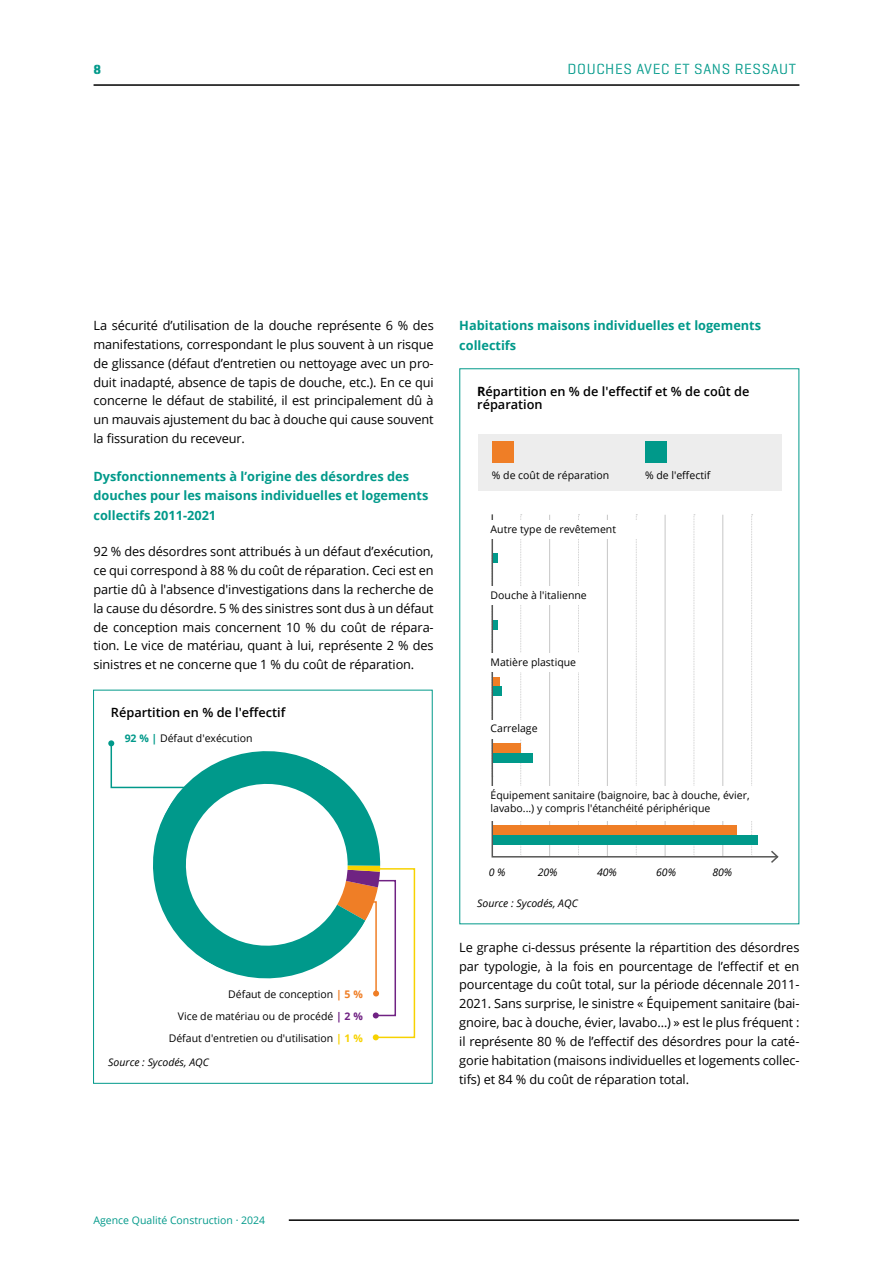
<style>
.page{position:relative;width:893px;height:1263px;background:#fff}
.page>*{position:absolute;margin:0;border:0;box-sizing:border-box;transform-origin:0 0}
.t1{font:15px "Geogrotesque Stencil A";letter-spacing:.04em;color:#00998a}
.t2{font:700 13.5px "Geogrotesque Stencil A";color:#00998a}
.t3{font:12.75px/18.9px "Open Sans";letter-spacing:-.01em;color:#000;text-align:justify}
.t4{font:700 12.75px/19.5px "Open Sans";color:#00998a}
.t5{font:600 12.75px/13.5px "Open Sans";color:#000}
.t6{font:10.5px/22px "Open Sans";color:#000;text-align:right}
.t7{font:italic 10.5px "Open Sans";color:#000}
.t8{font:10.5px "Open Sans";color:#00998a}
.s1{font-weight:700;color:#00998a}
.s2{font-weight:700;color:#ef7e26}
.s3{font-weight:700;color:#702283}
.s4{font-weight:700;color:#f7d200}
.s5{font-weight:700}
</style>
<div class="page">
<div style="left:93px;top:690px;width:340px;height:394px;border:1px solid #00998a"></div>
<div style="left:478px;top:434px;width:303px;height:56px;background:#ededed"></div>
<svg style="left:491px;top:514px;width:278px;height:344px"></svg>
<svg style="left:769px;top:850px;width:10px;height:13px"></svg>
<div style="left:492px;top:442px;width:21px;height:21px;background:#ef7e26"></div>
<svg style="left:108px;top:740px;width:308px;height:300px"></svg>
<div style="left:645px;top:442px;width:21px;height:21px;background:#00998a"></div>
<div style="left:491px;top:786px;width:276px;height:34px;background:#fff"></div>
<div style="left:493px;top:826px;width:243px;height:9px;background:#ef7e26"></div>
<div style="left:493px;top:835px;width:265px;height:9px;background:#00998a"></div>
<div style="left:491px;top:520px;width:149px;height:18px;background:#fff"></div>
<div style="left:493px;top:553px;width:5px;height:10px;background:#00998a"></div>
<div style="left:491px;top:587px;width:114px;height:18px;background:#fff"></div>
<div style="left:493px;top:620px;width:5px;height:9px;background:#00998a"></div>
<div style="left:491px;top:653px;width:101px;height:19px;background:#fff"></div>
<div style="left:493px;top:677px;width:7px;height:9px;background:#ef7e26"></div>
<div style="left:493px;top:686px;width:9px;height:10px;background:#00998a"></div>
<div style="left:491px;top:720px;width:56px;height:18px;background:#fff"></div>
<div style="left:493px;top:743px;width:27px;height:10px;background:#ef7e26"></div>
<div style="left:493px;top:753px;width:39px;height:9px;background:#00998a"></div>
<hr style="left:94px;top:84px;width:705px;height:2px;background:#000">
<hr style="left:289px;top:1219px;width:510px;height:2px;background:#000">
<p class="t2" style="left:94px;top:61px;width:9px">8</p>
<p class="t1" style="left:568px;top:60px;width:230px">DOUCHES AVEC ET SANS RESSAUT</p>
<p class="t3" style="left:94px;top:316px;width:342px">La sécurité d’utilisation de la douche représente 6 % des manifestations, correspondant le plus souvent à un risque de glissance (défaut d’entretien ou nettoyage avec un pro&shy;duit inadapté, absence de tapis de douche, etc.). En ce qui concerne le défaut de stabilité, il est principalement dû à un mauvais ajustement du bac à douche qui cause souvent la fissuration du receveur.</p>
<p class="t4" style="left:94px;top:466px;width:336px">Dysfonctionnements à l’origine des désordres des douches pour les maisons individuelles et logements collectifs 2011-2021</p>
<p class="t3" style="left:94px;top:542px;width:342px">92 % des désordres sont attribués à un défaut d’exécution, ce qui correspond à 88 % du coût de réparation. Ceci est en partie dû à l'absence d'investigations dans la recherche de la cause du désordre. 5 % des sinistres sont dus à un défaut de conception mais concernent 10 % du coût de répara&shy;tion. Le vice de matériau, quant à lui, représente 2 % des sinistres et ne concerne que 1 % du coût de réparation.</p>
<p class="t5" style="left:111px;top:706px;width:176px">Répartition en % de l'effectif</p>
<p class="t6" style="left:125px;top:727px;width:129px"><span class="s1">92 % |</span> Défaut d'exécution</p>
<p class="t6" style="left:169px;top:982px;width:196px">Défaut de conception <span class="s2">| 5 %<br></span>Vice de matériau ou de procédé <span class="s3">| 2 %<br></span>Défaut d'entretien ou d'utilisation <span class="s4">| 1 %</span></p>
<p class="t7" style="left:108px;top:1055px;width:102px">Source : Sycodés, AQC</p>
<p class="t4" style="left:459px;top:315px;width:303px">Habitations maisons individuelles et logements collectifs</p>
<p class="t5" style="left:477px;top:384px;width:274px"><span class="s5">R</span>épartition en % de l'effectif et % de coût de réparation</p>
<p class="t6" style="left:492px;top:463px;width:119px">% de coût de réparation</p>
<p class="t6" style="left:645px;top:463px;width:67px">% de l'effectif</p>
<p class="t6" style="left:491px;top:517px;width:127px">Autre type de revêtement</p>
<p class="t6" style="left:491px;top:584px;width:98px">Douche à l'italienne</p>
<p class="t6" style="left:491px;top:651px;width:87px">Matière plastique</p>
<p class="t6" style="left:491px;top:717px;width:49px">Carrelage</p>
<p class="t6" style="left:491px;top:788px;width:261px;line-height:13.5px;text-align:left">Équipement sanitaire (baignoire, bac à douche, évier, lavabo...) y compris l'étanchéité périphérique</p>
<p class="t7" style="left:489px;top:865px;width:18px">0 %</p>
<p class="t7" style="left:538px;top:865px;width:21px">20%</p>
<p class="t7" style="left:597px;top:865px;width:21px">40%</p>
<p class="t7" style="left:477px;top:896px;width:102px">Source : Sycodés, AQC</p>
<p class="t7" style="left:656px;top:865px;width:21px">60%</p>
<p class="t7" style="left:713px;top:865px;width:21px">80%</p>
<p class="t3" style="left:459px;top:937px;width:342px">Le graphe ci-dessus présente la répartition des désordres par typologie, à la fois en pourcentage de l’effectif et en pourcentage du coût total, sur la période décennale 2011- 2021. Sans surprise, le sinistre « Équipement sanitaire (bai&shy;gnoire, bac à douche, évier, lavabo…) » est le plus fréquent : il représente 80 % de l’effectif des désordres pour la caté&shy;gorie habitation (maisons individuelles et logements collec&shy;tifs) et 84 % du coût de réparation total.</p>
<p class="t8" style="left:94px;top:1212px;width:173px">Agence Qualité Construction · 2024</p>
</div>
